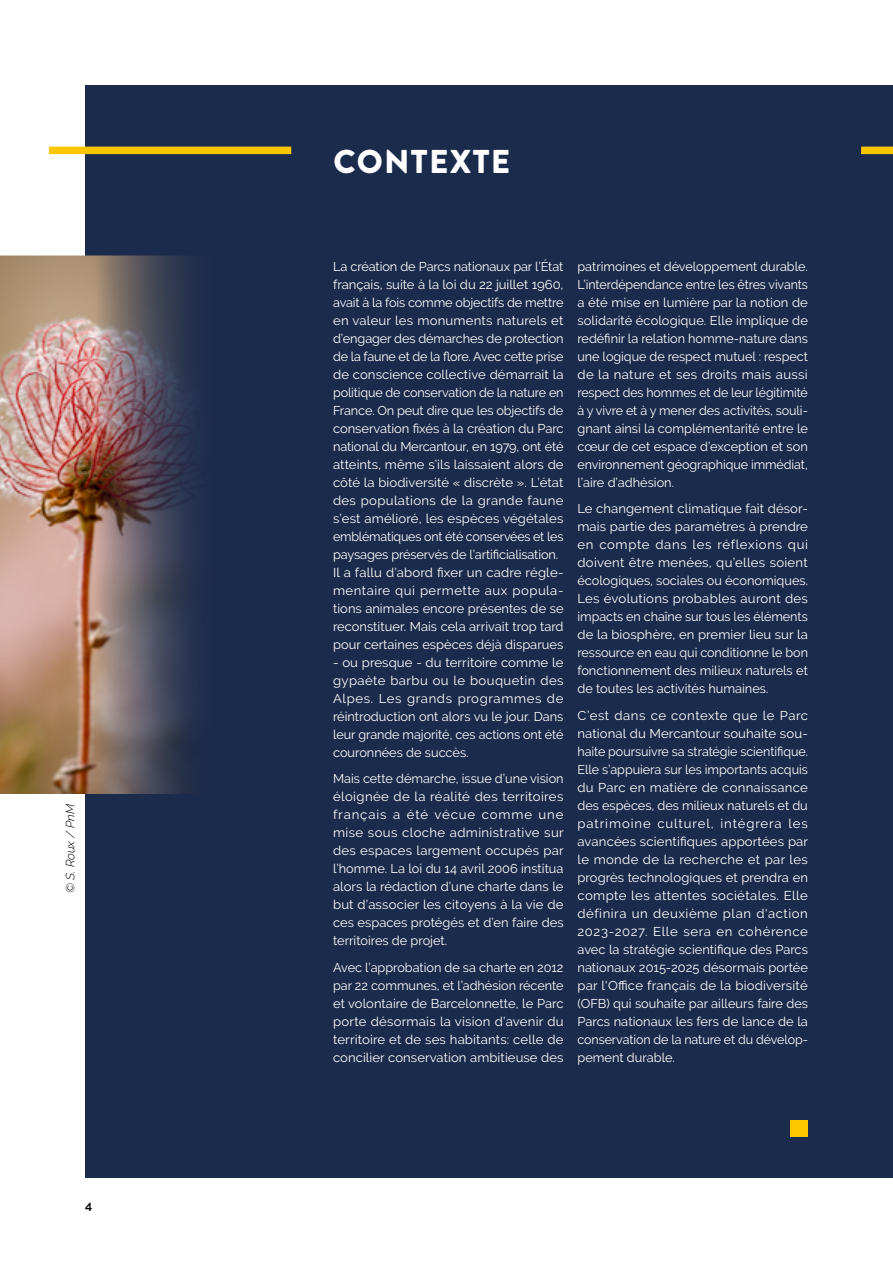
<style>
.page{position:relative;width:893px;height:1263px;background:#fff}
.page>*{position:absolute;margin:0;border:0;box-sizing:border-box;transform-origin:0 0}
.t1{font:900 33px "Brandon Grotesque";letter-spacing:.04em;color:#fff}
.t2{font:12.75px/18px "Raleway";letter-spacing:-.005em;color:#fff;text-align:justify}
.t3{font:italic 300 12px "Raleway";color:#000}
.t4{font:700 12px "Brandon Grotesque";color:#000}
</style>
<div class="page">
<div style="left:85px;top:85px;width:808px;height:1093px;background:#1b2b4b"></div>
<div style="left:49px;top:147px;width:242px;height:7px;background:#fdc600"></div>
<div style="left:861px;top:147px;width:32px;height:7px;background:#fdc600"></div>
<div style="left:791px;top:1120px;width:17px;height:17px;background:#fdc600"></div>
<img style="left:0;top:256px;width:195px;height:537px">
<p class="t3" style="left:63px;top:893px;width:90px;rotate:-90deg">© S. Roux / PnM</p>
<p class="t4" style="left:85px;top:1199px;width:9px">4</p>
<h1 class="t1" style="left:333px;top:138px;width:178px">CONTEXTE</h1>
<p class="t2" style="left:333px;top:257px;width:232px;text-align:left">La création de Parcs nationaux par l’État français, suite à la loi du 22 juillet 1960, avait à la fois comme objectifs de mettre en valeur les monuments naturels et d’engager des démarches de protection de la faune et de la flore. Avec cette prise de conscience collective démarrait la politique de conservation de la nature en France. On peut dire que les objectifs de conservation fixés à la création du Parc national du Mercantour, en 1979, ont été atteints, même s’ils laissaient alors de côté la biodiversité « discrète ». L’état des populations de la grande faune s’est amélioré, les espèces végétales emblématiques ont été conservées et les paysages préservés de l’artificialisation.<br>Il a fallu d’abord fixer un cadre régle&shy;mentaire qui permette aux popula&shy;tions animales encore présentes de se reconstituer. Mais cela arrivait trop tard pour certaines espèces déjà disparues</p>
<p class="t2" style="left:333px;top:653px;width:232px">- ou presque - du territoire comme le gypaète barbu ou le bouquetin des Alpes. Les grands programmes de réintroduction ont alors vu le jour. Dans leur grande majorité, ces actions ont été couronnées de succès.</p>
<p class="t2" style="left:333px;top:770px;width:232px">Mais cette démarche, issue d’une vision éloignée de la réalité des territoires français a été vécue comme une mise sous cloche administrative sur des espaces largement occupés par l’homme. La loi du 14 avril 2006 institua alors la rédaction d’une charte dans le but d’associer les citoyens à la vie de ces espaces protégés et d’en faire des territoires de projet.</p>
<p class="t2" style="left:333px;top:958px;width:232px">Avec l’approbation de sa charte en 2012 par 22 communes, et l’adhésion récente et volontaire de Barcelonnette, le Parc porte désormais la vision d’avenir du territoire et de ses habitants: celle de concilier conservation ambitieuse des</p>
<p class="t2" style="left:577px;top:257px;width:232px">patrimoines et développement durable.<br>L’interdépendance entre les êtres vivants a été mise en lumière par la notion de solidarité écologique. Elle implique de redéfinir la relation homme-nature dans une logique de respect mutuel : respect de la nature et ses droits mais aussi respect des hommes et de leur légitimité à y vivre et à y mener des activités, souli&shy;gnant ainsi la complémentarité entre le cœur de cet espace d’exception et son environnement géographique immédiat, l’aire d’adhésion.</p>
<p class="t2" style="left:577px;top:500px;width:232px">Le changement climatique fait désor&shy;mais partie des paramètres à prendre en compte dans les réflexions qui doivent être menées, qu’elles soient écologiques, sociales ou économiques.<br>Les évolutions probables auront des impacts en chaîne sur tous les éléments de la biosphère, en premier lieu sur la ressource en eau qui conditionne le bon fonctionnement des milieux naturels et de toutes les activités humaines.</p>
<p class="t2" style="left:577px;top:706px;width:232px">C’est dans ce contexte que le Parc national du Mercantour souhaite sou&shy;haite poursuivre sa stratégie scientifique.<br>Elle s’appuiera sur les importants acquis du Parc en matière de connaissance des espèces, des milieux naturels et du patrimoine culturel, intégrera les avancées scientifiques apportées par le monde de la recherche et par les progrès technologiques et prendra en compte les attentes sociétales. Elle définira un deuxième plan d'action 2023-2027. Elle sera en cohérence avec la stratégie scientifique des Parcs nationaux 2015-2025 désormais portée par l'Office français de la biodiversité (OFB) qui souhaite par ailleurs faire des Parcs nationaux les fers de lance de la conservation de la nature et du dévelop&shy;pement durable.</p>
</div>
